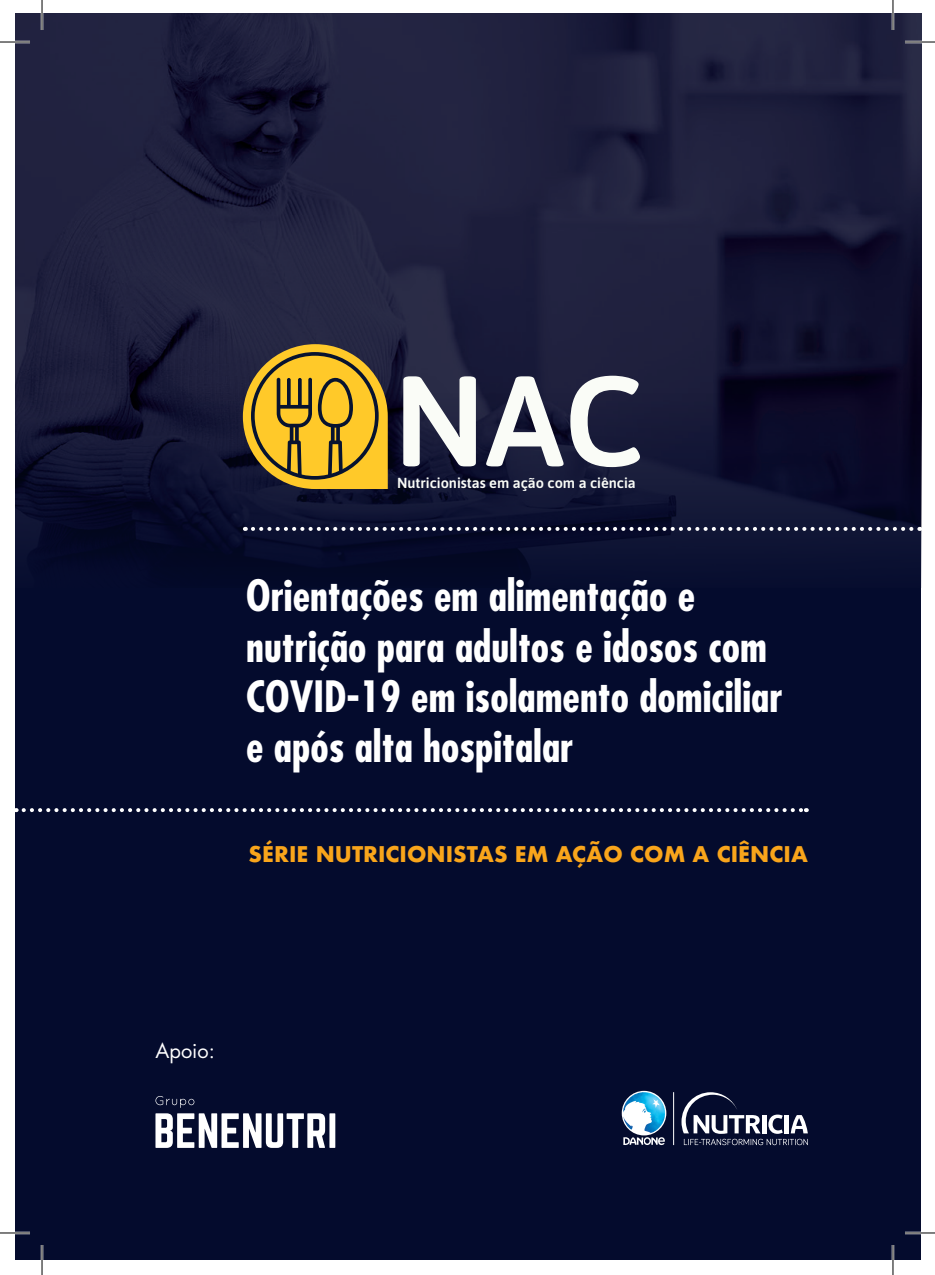
<style>
.page{position:relative;width:935px;height:1275px;background:#fff}
.page>*{position:absolute;margin:0;border:0;box-sizing:border-box;transform-origin:0 0}
.t1{font:600 128px "Asap";color:#fafcf7}
.t2{font:700 condensed 42px/50.4px "Futura Std";color:#fff}
.Índice_1{font:700 21px "Futura";color:#f9a51b}
.t3{font:20px "Futura Std";color:#fff}
.t4{font:600 14.6px "Asap";color:#fafcf7}
</style>
<div class="page">
<div style="left:15px;top:15px;width:905px;height:1245px;background:#040b2d"></div>
<img style="left:15px;top:14px;width:906px;height:573px">
<svg style="left:155px;top:1113px;width:170px;height:35px"></svg>
<div style="left:329px;top:1113px;width:6px;height:35px;background:#fff"></div>
<svg style="left:155px;top:1096px;width:39px;height:11px"></svg>
<svg style="left:681px;top:1092px;width:126px;height:53px"></svg>
<hr style="left:673px;top:1092px;width:1px;height:53px;background:#fff">
<svg style="left:621px;top:1090px;width:45px;height:45px;background:#90cee8"></svg>
<svg style="left:623px;top:1137px;width:41px;height:8px"></svg>
<img style="left:629px;top:1092px;width:14px;height:5px">
<svg style="left:243px;top:344px;width:145px;height:145px"></svg>
<svg style="left:253px;top:527px;width:667px;height:4px"></svg>
<svg style="left:24px;top:808px;width:782px;height:4px"></svg>
<hr style="left:0;top:41px;width:30px;height:2px;background:#fff">
<hr style="left:904px;top:41px;width:30px;height:2px;background:#fff">
<hr style="left:0;top:1231px;width:30px;height:3px;background:#fff">
<hr style="left:904px;top:1231px;width:30px;height:3px;background:#fff">
<hr style="left:41px;top:0;width:2px;height:30px;background:#fff">
<hr style="left:41px;top:1245px;width:2px;height:30px;background:#fff">
<hr style="left:891px;top:0;width:3px;height:30px;background:#fff">
<hr style="left:891px;top:1245px;width:3px;height:30px;background:#fff">
<hr style="left:0;top:42px;width:30px;height:1px;background:#000">
<hr style="left:904px;top:42px;width:30px;height:1px;background:#000">
<hr style="left:0;top:1232px;width:30px;height:1px;background:#000">
<hr style="left:904px;top:1232px;width:30px;height:1px;background:#000">
<hr style="left:42px;top:0;width:1px;height:30px;background:#000">
<hr style="left:42px;top:1245px;width:1px;height:30px;background:#000">
<hr style="left:892px;top:0;width:1px;height:30px;background:#000">
<hr style="left:892px;top:1245px;width:1px;height:30px;background:#000">
<p class="t1" style="left:393px;top:331px;width:251px">NAC</p>
<p class="t4" style="left:397px;top:473px;width:240px">Nutricionistas em ação com a ciência</p>
<p class="t2" style="left:246px;top:570px;width:538px">Orientações em alimentação e nutrição para adultos e idosos com<br>COVID-19 em isolamento domiciliar e após alta hospitalar</p>
<p class="Índice_1" style="left:248px;top:839px;width:560px">SÉRIE NUTRICIONISTAS EM AÇÃO COM A CIÊNCIA</p>
<p class="t3" style="left:155px;top:1038px;width:61px">Apoio:</p>
</div>
